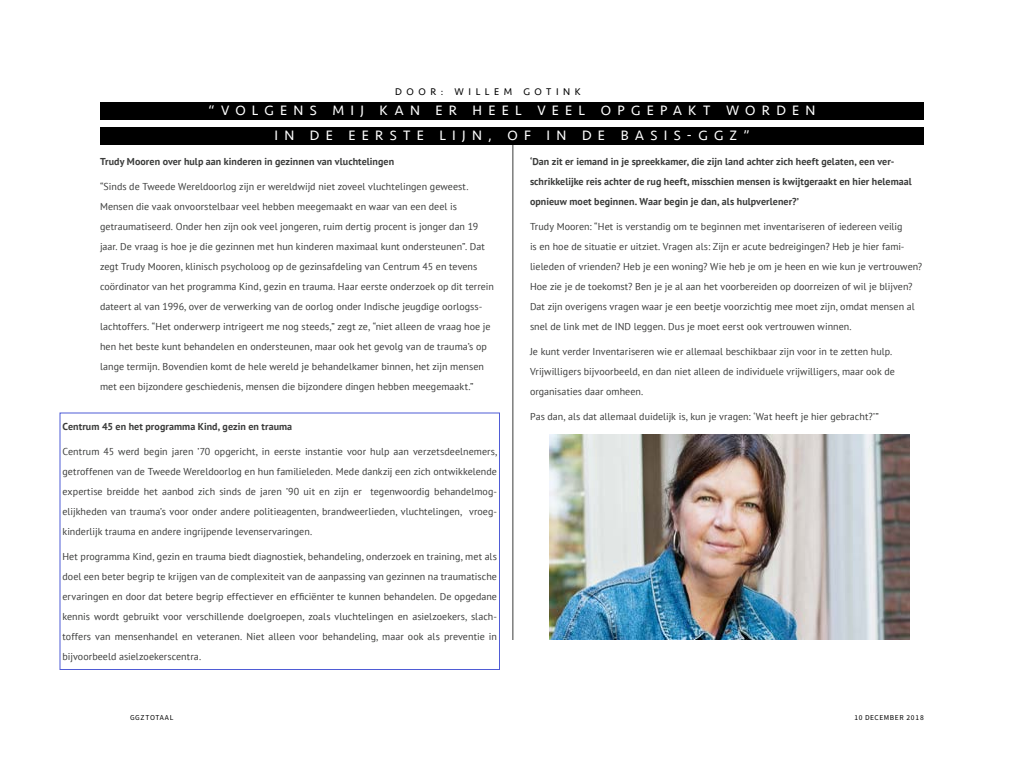
<style>
.page{position:relative;width:1024px;height:768px;background:#fff}
.page>*{position:absolute;margin:0;border:0;box-sizing:border-box;transform-origin:0 0}
.t1{font:14px/25px "Seravek";letter-spacing:.445em;color:#fff;text-align:center}
.t2{font:10px/20px "PT Sans";letter-spacing:.005em;color:#3b3c3b}
.t3{font:700 10px/20px "PT Sans";letter-spacing:.005em;color:#3b3c3b}
.t4{font:10px "Seravek";letter-spacing:.455em;color:#000}
.t5{font:7.5px "Source Sans Pro";letter-spacing:.09em;color:#000}
</style>
<div class="page">
<img style="left:549px;top:434px;width:361px;height:206px">
<div style="left:60px;top:412px;width:440px;height:258px;border:1px solid #4f5cd6"></div>
<hr style="left:513px;top:137px;width:1px;height:503px;background:#3b3c3b">
<div style="left:100px;top:102px;width:824px;height:17px;background:#000"></div>
<div style="left:100px;top:127px;width:824px;height:17px;background:#000"></div>
<p class="t4" style="left:395px;top:84px;width:187px">DOOR: WILLEM GOTINK</p>
<h1 class="t1" style="left:208px;top:98px;width:609px">“VOLGENS MIJ KAN ER HEEL VEEL OPGEPAKT WORDEN<br>IN DE EERSTE LIJN, OF IN DE BASIS-GGZ”</h1>
<p class="t3" style="left:100px;top:151px;width:296px">Trudy Mooren over hulp aan kinderen in gezinnen van vluchtelingen</p>
<p class="t2" style="left:100px;top:176px;width:395px">“Sinds de Tweede Wereldoorlog zijn er wereldwijd niet zoveel vluchtelingen geweest.<br>Mensen die vaak onvoorstelbaar veel hebben meegemaakt en waar van een deel is getraumatiseerd. Onder hen zijn ook veel jongeren, ruim dertig procent is jonger dan 19 jaar. De vraag is hoe je die gezinnen met hun kinderen maximaal kunt ondersteunen”. Dat zegt Trudy Mooren, klinisch psycholoog op de gezinsafdeling van Centrum 45 en tevens coördinator van het programma Kind, gezin en trauma. Haar eerste onderzoek op dit terrein dateert al van 1996, over de verwerking van de oorlog onder Indische jeugdige oorlogss&shy;lachtoffers. “Het onderwerp intrigeert me nog steeds,” zegt ze, “niet alleen de vraag hoe je hen het beste kunt behandelen en ondersteunen, maar ook het gevolg van de trauma’s op lange termijn. Bovendien komt de hele wereld je behandelkamer binnen, het zijn mensen met een bijzondere geschiedenis, mensen die bijzondere dingen hebben meegemaakt.”</p>
<p class="t3" style="left:62px;top:416px;width:231px">Centrum 45 en het programma Kind, gezin en trauma</p>
<p class="t2" style="left:62px;top:441px;width:436px;text-align:justify">Centrum 45 werd begin jaren ’70 opgericht, in eerste instantie voor hulp aan verzetsdeelnemers, getroffenen van de Tweede Wereldoorlog en hun familieleden. Mede dankzij een zich ontwikkelende expertise breidde het aanbod zich sinds de jaren ’90 uit en zijn er tegenwoordig behandelmog&shy;elijkheden van trauma’s voor onder andere politieagenten, brandweerlieden, vluchtelingen, vroeg&shy;kinderlijk trauma en andere ingrijpende levenservaringen.</p>
<p class="t2" style="left:62px;top:546px;width:436px;text-align:justify">Het programma Kind, gezin en trauma biedt diagnostiek, behandeling, onderzoek en training, met als doel een beter begrip te krijgen van de complexiteit van de aanpassing van gezinnen na traumatische ervaringen en door dat betere begrip effectiever en efficiënter te kunnen behandelen. De opgedane kennis wordt gebruikt voor verschillende doelgroepen, zoals vluchtelingen en asielzoekers, slach&shy;toffers van mensenhandel en veteranen. Niet alleen voor behandeling, maar ook als preventie in bijvoorbeeld asielzoekerscentra.</p>
<p class="t3" style="left:530px;top:151px;width:383px">‘Dan zit er iemand in je spreekkamer, die zijn land achter zich heeft gelaten, een ver&shy;schrikkelijke reis achter de rug heeft, misschien mensen is kwijtgeraakt en hier helemaal opnieuw moet beginnen. Waar begin je dan, als hulpverlener?’</p>
<p class="t2" style="left:530px;top:216px;width:394px">Trudy Mooren: “Het is verstandig om te beginnen met inventariseren of iedereen veilig<br>is en hoe de situatie er uitziet. Vragen als: Zijn er acute bedreigingen? Heb je hier fami&shy;lieleden of vrienden? Heb je een woning? Wie heb je om je heen en wie kun je vertrouwen?<br>Hoe zie je de toekomst? Ben je je al aan het voorbereiden op doorreizen of wil je blijven?<br>Dat zijn overigens vragen waar je een beetje voorzichtig mee moet zijn, omdat mensen al snel de link met de IND leggen. Dus je moet eerst ook vertrouwen winnen.</p>
<p class="t2" style="left:530px;top:341px;width:366px">Je kunt verder Inventariseren wie er allemaal beschikbaar zijn voor in te zetten hulp.<br>Vrijwilligers bijvoorbeeld, en dan niet alleen de individuele vrijwilligers, maar ook de organisaties daar omheen.</p>
<p class="t2" style="left:530px;top:406px;width:350px">Pas dan, als dat allemaal duidelijk is, kun je vragen: ‘Wat heeft je hier gebracht?’”</p>
<p class="t5" style="left:130px;top:713px;width:45px">GGZTOTAAL</p>
<p class="t5" style="left:854px;top:713px;width:71px">10 DECEMBER 2018</p>
</div>
